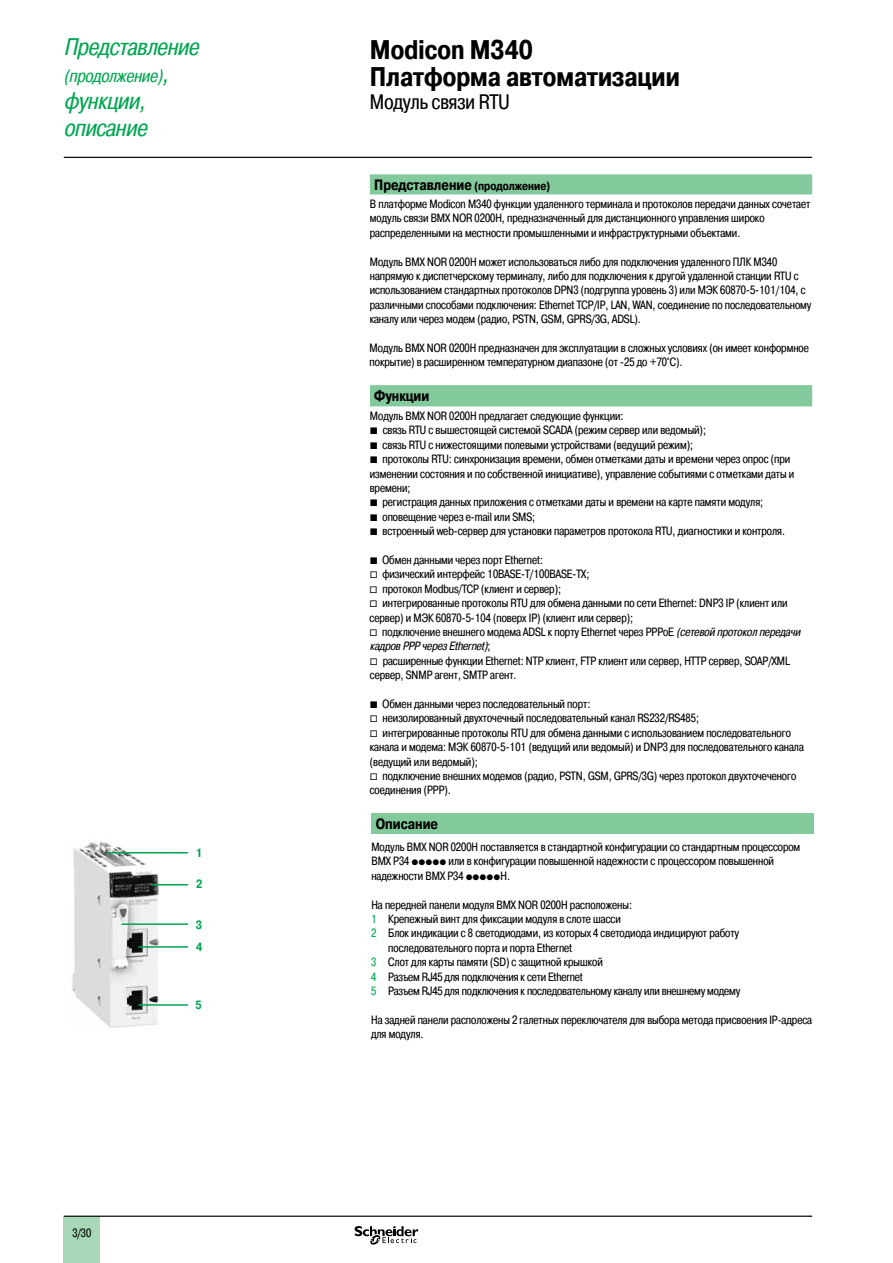
<style>
.page{position:relative;width:893px;height:1263px;background:#fff}
.page>*{position:absolute;margin:0;border:0;box-sizing:border-box;transform-origin:0 0}
.t1{font:700 27px/27px "Pragmatica Cond C";color:#000}
.t2{font:italic 24px/27px "Pragmatica Cond C";color:#00a651}
.t3{font:21px "Pragmatica Cond C";color:#000}
.t4{font:italic 18px "Pragmatica Cond C";color:#00a651}
.t5{font:700 15px "Pragmatica Cond C";color:#000}
.t6{font:12px/14.4px "Pragmatica Cond C";color:#000}
.t7{font:700 12px "Pragmatica Cond C";color:#00a651}
.s1{font-size:24px}
.s2{font-size:12px}
.s3{font-family:"Graph Schneider"}
.s4{font-style:italic}
.s5{color:#00a651}
</style>
<div class="page">
<hr style="left:64px;top:157px;width:748px;height:1px;background:#000">
<div style="left:63px;top:1217px;width:37px;height:46px;background:#a8d8b7"></div>
<hr style="left:64px;top:1215px;width:748px;height:2px;background:#000">
<svg style="left:355px;top:1226px;width:63px;height:19px"></svg>
<svg style="left:370px;top:174px;width:442px;height:232px"></svg>
<div style="left:371px;top:813px;width:443px;height:20px;background:#82ca9c"></div>
<img style="left:72px;top:841px;width:87px;height:186px">
<hr style="left:107px;top:852px;width:81px;height:1px;background:#00a651">
<hr style="left:151px;top:884px;width:37px;height:1px;background:#00a651">
<hr style="left:122px;top:923px;width:66px;height:2px;background:#00a651">
<hr style="left:138px;top:946px;width:50px;height:2px;background:#00a651">
<hr style="left:138px;top:1004px;width:50px;height:2px;background:#00a651">
<h2 class="t2" style="left:64px;top:33px;width:142px">Представление</h2>
<h3 class="t4" style="left:64px;top:66px;width:112px">(продолжение)<span class="s1">,</span></h3>
<h2 class="t2" style="left:64px;top:87px;width:90px">функции, описание</h2>
<p class="t7" style="left:196px;top:846px;width:8px">1</p>
<p class="t7" style="left:196px;top:877px;width:8px">2</p>
<p class="t7" style="left:196px;top:918px;width:8px">3</p>
<p class="t7" style="left:196px;top:940px;width:8px">4</p>
<p class="t6" style="left:72px;top:1226px;width:20px">3/30</p>
<p class="t7" style="left:196px;top:998px;width:8px">5</p>
<h1 class="t1" style="left:370px;top:37px;width:311px">Modicon M340<br>Платформа автоматизации</h1>
<h3 class="t3" style="left:370px;top:90px;width:141px">Модуль связи RTU</h3>
<p class="t5" style="left:374px;top:177px;width:178px">Представление <span class="s2">(продолжение)</span></p>
<p class="t6" style="left:370px;top:197px;width:442px">В платформе Modicon M340 функции удаленного терминала и протоколов передачи данных сочетает модуль связи BMX NOR 0200H, предназначенный для дистанционного управления широко распределенными на местности промышленными и инфраструктурными объектами.</p>
<p class="t6" style="left:370px;top:254px;width:443px">Модуль BMX NOR 0200H может использоваться либо для подключения удаленного ПЛК M340 напрямую к диспетчерскому терминалу, либо для подключения к другой удаленной станции RTU с использованием стандартных протоколов DPN3 (подгруппа уровень 3) или МЭК 60870-5-101/104, с различными способами подключения: Ethernet TCP/IP, LAN, WAN, соединение по последовательному каналу или через модем (радио, PSTN, GSM, GPRS/3G, ADSL).</p>
<p class="t6" style="left:370px;top:341px;width:441px">Модуль BMX NOR 0200H предназначен для эксплуатации в сложных условиях (он имеет конформное покрытие) в расширенном температурном диапазоне (от -25 до +70°C).</p>
<p class="t5" style="left:374px;top:388px;width:57px">Функции</p>
<p class="t6" style="left:370px;top:409px;width:426px">Модуль BMX NOR 0200H предлагает следующие функции:<br><span class="s3">b</span> связь RTU с вышестоящей системой SCADA (режим сервер или ведомый);<br><span class="s3">b</span> связь RTU с нижестоящими полевыми устройствами (ведущий режим);<br><span class="s3">b</span> протоколы RTU: синхронизация времени, обмен отметками даты и времени через опрос (при изменении состояния и по собственной инициативе), управление событиями с отметками даты и времени;<br><span class="s3">b</span> регистрация данных приложения с отметками даты и времени на карте памяти модуля;<br><span class="s3">b</span> оповещение через e-mail или SMS;<br><span class="s3">b</span> встроенный web-сервер для установки параметров протокола RTU, диагностики и контроля.</p>
<p class="t6" style="left:370px;top:553px;width:435px"><span class="s3">b</span> Обмен данными через порт Ethernet:<br><span class="s3">v</span> физический интерфейс 10BASE-T/100BASE-TX;<br><span class="s3">v</span> протокол Modbus/TCP (клиент и сервер);<br><span class="s3">v</span> интегрированные протоколы RTU для обмена данными по сети Ethernet: DNP3 IP (клиент или сервер) и МЭК 60870-5-104 (поверх IP) (клиент или сервер);<br><span class="s3">v</span> подключение внешнего модема ADSL к порту Ethernet через PPPoE <span class="s4">(сетевойпротоколпередачи кадров PPP через Ethernet)</span>;<br><span class="s3">v</span> расширенные функции Ethernet: NTP клиент, FTP клиент или сервер, HTTP сервер, SOAP/XML сервер, SNMP агент, SMTP агент.</p>
<p class="t6" style="left:370px;top:697px;width:436px"><span class="s3">b</span> Обмен данными через последовательный порт:<br><span class="s3">v</span> неизолированный двухточечный последовательный канал RS232/RS485;<br><span class="s3">v</span> интегрированные протоколы RTU для обмена данными с использованием последовательного канала и модема: МЭК 60870-5-101 (ведущий или ведомый) и DNP3 для последовательного канала (ведущий или ведомый);<br><span class="s3">v</span> подключение внешних модемов (радио, PSTN, GSM, GPRS/3G) через протокол двухточеченого соединения (РРР).</p>
<p class="t5" style="left:376px;top:815px;width:64px">Описание</p>
<p class="t6" style="left:371px;top:840px;width:430px">Модуль BMX NOR 0200H поставляется в стандартной конфигурации со стандартным процессором<br>BMX P34 <span class="s3">ppppp</span> или в конфигурации повышенной надежности с процессором повышенной надежности BMX P34 <span class="s3">ppppp</span>H.</p>
<p class="t6" style="left:371px;top:897px;width:262px">На передней панели модуля BMX NOR 0200H расположены:</p>
<p class="t6" style="left:371px;top:912px;width:251px"><span class="s5">1</span> Крепежный винт для фиксации модуля в слоте шасси</p>
<p class="t6" style="left:371px;top:926px;width:369px"><span class="s5">2</span> Блок индикации с 8 светодиодами, из которых 4 светодиода индицируют работу</p>
<p class="t6" style="left:388px;top:940px;width:185px">последовательного порта и порта Ethernet</p>
<p class="t6" style="left:371px;top:955px;width:233px"><span class="s5">3</span> Слот для карты памяти (SD) с защитной крышкой</p>
<p class="t6" style="left:371px;top:969px;width:213px"><span class="s5">4</span> Разъем RJ45 для подключения к сети Ethernet</p>
<p class="t6" style="left:371px;top:984px;width:370px"><span class="s5">5</span> Разъем RJ45 для подключения к последовательному каналу или внешнему модему</p>
<p class="t6" style="left:371px;top:1012px;width:443px">На задней панели расположены 2 галетных переключателя для выбора метода присвоения IP-адреса для модуля.</p>
</div>
